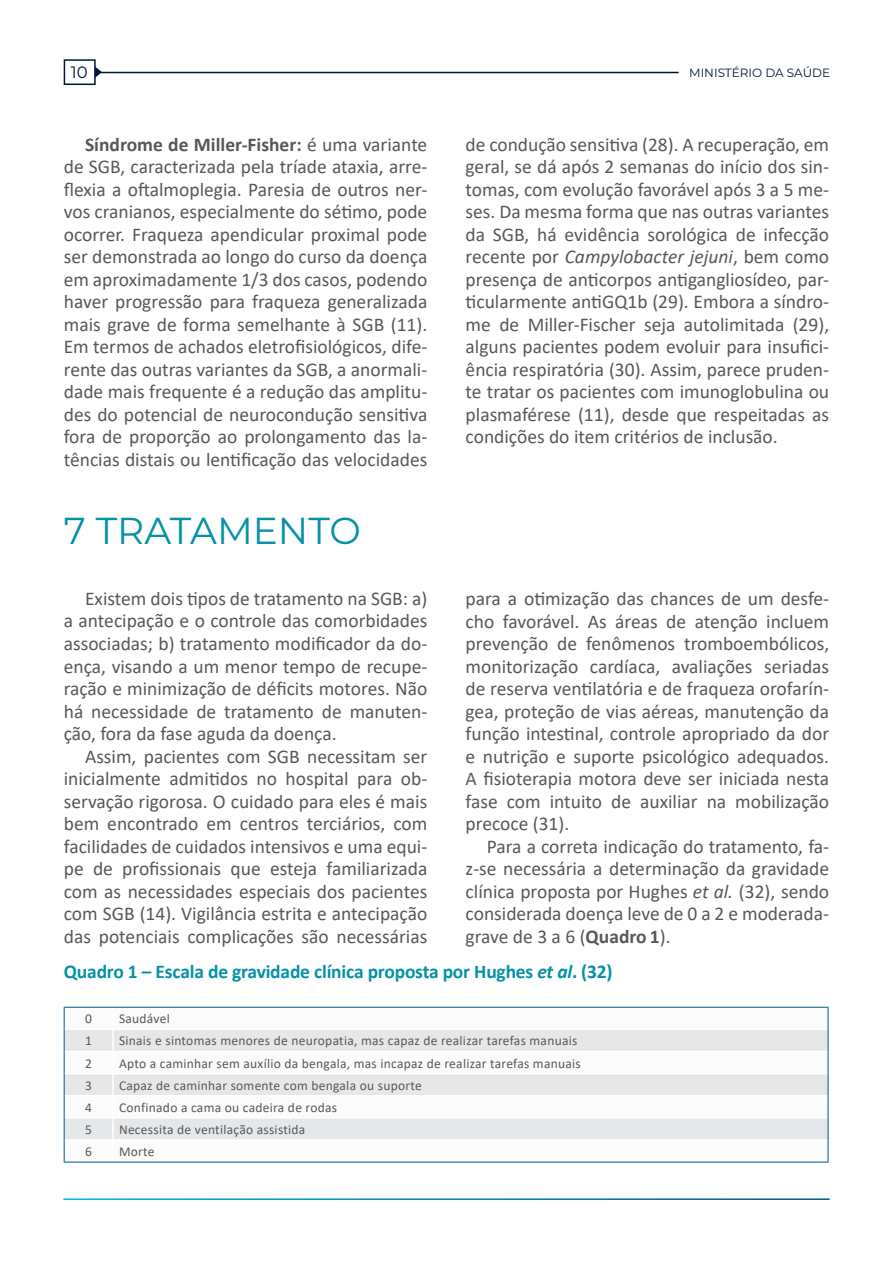
<style>
.page{position:relative;width:893px;height:1263px;background:#fff}
.page>*{position:absolute;margin:0;border:0;box-sizing:border-box;transform-origin:0 0}
.t1{font:37.5px "Montserrat";color:#0691a7}
.t2{font:19.5px/22.5px "Calibri";color:#58585a;text-align:justify}
.t3{font:700 19.5px "Calibri";letter-spacing:-.01em;color:#0691a7}
.t4{font:16.5px "Montserrat";color:#001735}
.t5{font:13.5px "Calibri";letter-spacing:.02em;color:#58595b}
.t6{font:12px "Montserrat";color:#001735}
.s1{font-weight:700}
.s2{font-style:italic}
</style>
<div class="page">
<hr style="left:97px;top:72px;width:582px;height:1px;background:#001735">
<div style="left:64px;top:59px;width:32px;height:26px;border:2px solid #001735"></div>
<svg style="left:95px;top:67px;width:7px;height:11px"></svg>
<svg style="left:65px;top:1008px;width:763px;height:154px"></svg>
<svg style="left:65px;top:1030px;width:763px;height:109px;fill:#e6e7e8"></svg>
<hr style="left:112px;top:1007px;width:2px;height:21px;background:#fff">
<hr style="left:65px;top:1028px;width:48px;height:2px;background:#fff">
<hr style="left:113px;top:1028px;width:715px;height:2px;background:#fff">
<hr style="left:112px;top:1030px;width:2px;height:21px;background:#fff">
<hr style="left:65px;top:1051px;width:48px;height:1px;background:#fff">
<hr style="left:113px;top:1051px;width:715px;height:1px;background:#fff">
<hr style="left:112px;top:1052px;width:2px;height:21px;background:#fff">
<hr style="left:65px;top:1073px;width:48px;height:1px;background:#fff">
<hr style="left:113px;top:1073px;width:715px;height:1px;background:#fff">
<hr style="left:112px;top:1074px;width:2px;height:21px;background:#fff">
<hr style="left:65px;top:1095px;width:48px;height:1px;background:#fff">
<hr style="left:113px;top:1095px;width:715px;height:1px;background:#fff">
<hr style="left:112px;top:1096px;width:2px;height:21px;background:#fff">
<hr style="left:65px;top:1117px;width:48px;height:1px;background:#fff">
<hr style="left:113px;top:1117px;width:715px;height:1px;background:#fff">
<hr style="left:112px;top:1118px;width:2px;height:21px;background:#fff">
<hr style="left:65px;top:1139px;width:48px;height:2px;background:#fff">
<hr style="left:113px;top:1139px;width:715px;height:2px;background:#fff">
<hr style="left:112px;top:1141px;width:2px;height:21px;background:#fff">
<hr style="left:64px;top:1007px;width:49px;height:1px;background:#005887">
<hr style="left:113px;top:1007px;width:715px;height:1px;background:#005887">
<svg style="left:64px;top:1007px;width:1px;height:155px"></svg>
<svg style="left:828px;top:1007px;width:1px;height:155px"></svg>
<hr style="left:64px;top:1162px;width:49px;height:1px;background:#005887">
<hr style="left:113px;top:1162px;width:715px;height:1px;background:#005887">
<p class="t4" style="left:71px;top:61px;width:18px">10</p>
<p class="t6" style="left:689px;top:64px;width:142px">MINISTÉRIO DA SAÚDE</p>
<p class="t2" style="left:64px;top:132px;width:365px;text-indent:21px"><span class="s1">Síndrome de Miller-Fisher:</span> é uma variante de SGB, caracterizada pela tríade ataxia, arre&shy;flexia a oftalmoplegia. Paresia de outros ner&shy;vos cranianos, especialmente do sétimo, pode ocorrer. Fraqueza apendicular proximal pode ser demonstrada ao longo do curso da doença em aproximadamente 1/3 dos casos, podendo haver progressão para fraqueza generalizada mais grave de forma semelhante à SGB (11).<br>Em termos de achados eletrofisiológicos, dife&shy;rente das outras variantes da SGB, a anormali&shy;dade mais frequente é a redução das amplitu&shy;des do potencial de neurocondução sensitiva fora de proporção ao prolongamento das la&shy;tências distais ou lentificação das velocidades</p>
<p class="t2" style="left:466px;top:133px;width:365px">de condução sensitiva (28). A recuperação, em geral, se dá após 2 semanas do início dos sin&shy;tomas, com evolução favorável após 3 a 5 me&shy;ses. Da mesma forma que nas outras variantes da SGB, há evidência sorológica de infecção recente por <span class="s2">Campylobacter jejuni</span>, bem como presença de anticorpos antigangliosídeo, par&shy;ticularmente antiGQ1b (29). Embora a síndro&shy;me de Miller-Fischer seja autolimitada (29), alguns pacientes podem evoluir para insufici&shy;ência respiratória (30). Assim, parece pruden&shy;te tratar os pacientes com imunoglobulina ou plasmaférese (11), desde que respeitadas as condições do item critérios de inclusão.</p>
<h1 class="t1" style="left:64px;top:505px;width:299px">7 TRATAMENTO</h1>
<p class="t2" style="left:64px;top:587px;width:365px;text-indent:21px">Existem dois tipos de tratamento na SGB: a) a antecipação e o controle das comorbidades associadas; b) tratamento modificador da do&shy;ença, visando a um menor tempo de recupe&shy;ração e minimização de déficits motores. Não há necessidade de tratamento de manuten&shy;ção, fora da fase aguda da doença.</p>
<p class="t2" style="left:64px;top:744px;width:365px;text-indent:21px">Assim, pacientes com SGB necessitam ser inicialmente admitidos no hospital para ob&shy;servação rigorosa. O cuidado para eles é mais bem encontrado em centros terciários, com facilidades de cuidados intensivos e uma equi&shy;pe de profissionais que esteja familiarizada com as necessidades especiais dos pacientes com SGB (14). Vigilância estrita e antecipação das potenciais complicações são necessárias</p>
<p class="t2" style="left:466px;top:587px;width:365px">para a otimização das chances de um desfe&shy;cho favorável. As áreas de atenção incluem prevenção de fenômenos tromboembólicos, monitorização cardíaca, avaliações seriadas de reserva ventilatória e de fraqueza orofarín&shy;gea, proteção de vias aéreas, manutenção da função intestinal, controle apropriado da dor e nutrição e suporte psicológico adequados.<br>A fisioterapia motora deve ser iniciada nesta fase com intuito de auxiliar na mobilização precoce (31).</p>
<p class="t2" style="left:466px;top:835px;width:365px;text-indent:21px">Para a correta indicação do tratamento, fa&shy;z-se necessária a determinação da gravidade clínica proposta por Hughes <span class="s2">et al.</span> (32), sendo considerada doença leve de 0 a 2 e moderada&shy;grave de 3 a 6 (<span class="s1">Quadro 1</span>).</p>
<p class="t3" style="left:64px;top:958px;width:550px">Quadro 1 – Escala de gravidade clínica proposta por Hughes <span class="s2">et al</span>. (32)</p>
<p class="t5" style="left:85px;top:1009px;width:8px">0</p>
<p class="t5" style="left:119px;top:1009px;width:52px">Saudável</p>
<p class="t5" style="left:85px;top:1032px;width:8px">1</p>
<p class="t5" style="left:119px;top:1032px;width:460px">Sinais e sintomas menores de neuropatia, mas capaz de realizar tarefas manuais</p>
<p class="t5" style="left:85px;top:1054px;width:8px">2</p>
<p class="t5" style="left:119px;top:1054px;width:463px">Apto a caminhar sem auxílio da bengala, mas incapaz de realizar tarefas manuais</p>
<p class="t5" style="left:85px;top:1076px;width:8px">3</p>
<p class="t5" style="left:119px;top:1076px;width:304px">Capaz de caminhar somente com bengala ou suporte</p>
<p class="t5" style="left:85px;top:1098px;width:8px">4</p>
<p class="t5" style="left:119px;top:1098px;width:220px">Confinado a cama ou cadeira de rodas</p>
<p class="t5" style="left:85px;top:1120px;width:8px">5</p>
<p class="t5" style="left:119px;top:1120px;width:188px">Necessita de ventilação assistida</p>
<p class="t5" style="left:85px;top:1142px;width:8px">6</p>
<p class="t5" style="left:119px;top:1142px;width:37px">Morte</p>
</div>
